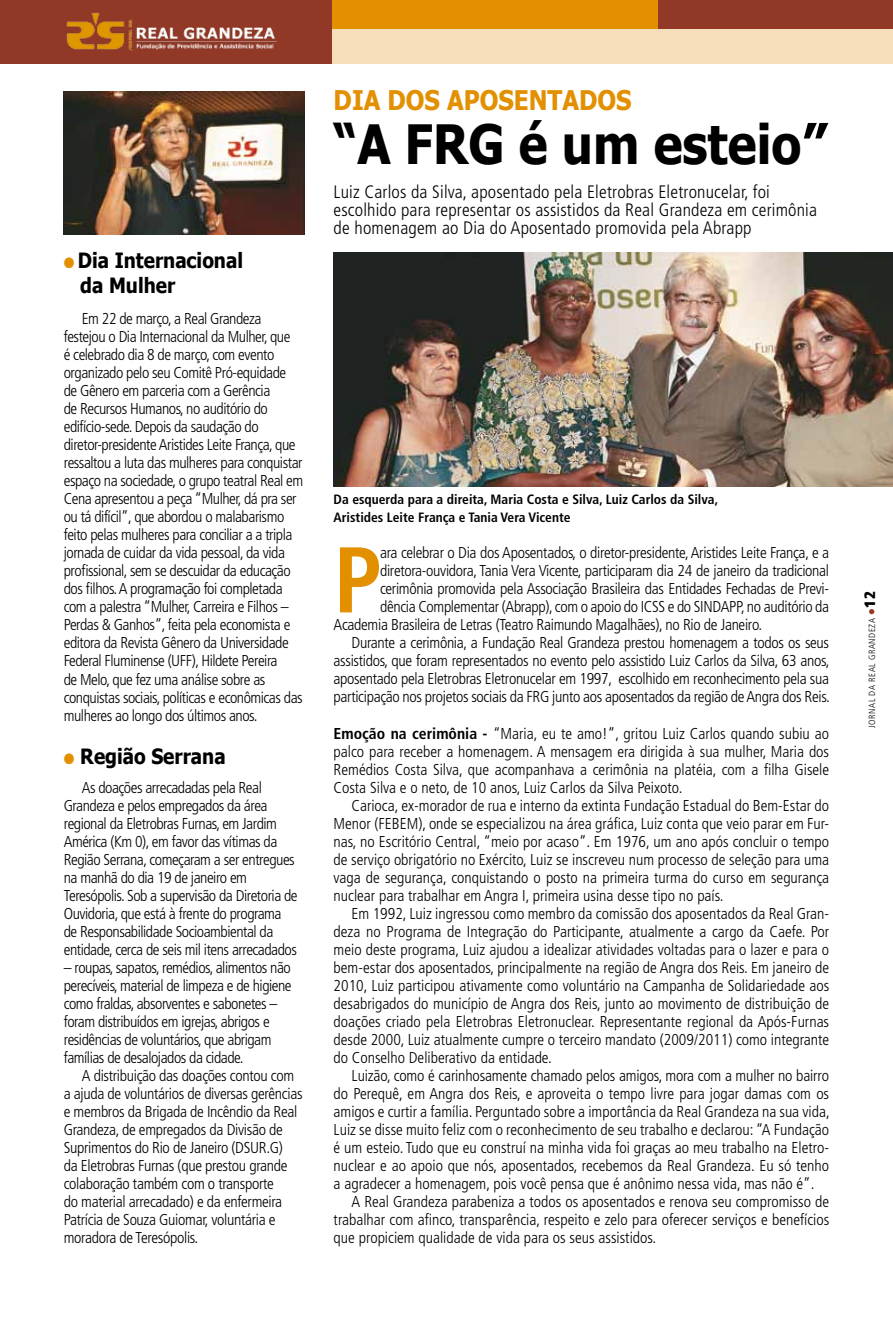
<style>
.page{position:relative;width:893px;height:1319px;background:#fff}
.page>*{position:absolute;margin:0;border:0;box-sizing:border-box;transform-origin:0 0}
.t1{font:700 condensed 93.15px "Frutiger";color:#e29000}
.t2{font:700 54px "Tahoma";color:#000;scale:.9 1}
.t3{font:700 27px "Tahoma";color:#e29000;scale:.9 1}
.t4{font:700 21px/25.2px "Tahoma";color:#000;scale:.9 1}
.t5{font:300 condensed 18px/18px "Frutiger";letter-spacing:.01em;color:#000}
.t6{font:300 condensed 15.75px/18px "Frutiger";letter-spacing:-.02em;color:#000}
.t7{font:300 condensed 15.75px "Frutiger";color:#000}
.t8{font:900 condensed 15px "Frutiger";color:#000}
.t9{font:700 condensed 13.5px/18px "Frutiger";color:#000}
.t10{font:300 condensed 9px "Frutiger";letter-spacing:.06em;color:#000}
.s1{color:#e29000}
.s2{font-weight:700}
.s3{color:#913926}
</style>
<div class="page">
<svg style="left:0;top:0;width:893px;height:64px;background:#c88a59"></svg>
<img style="left:334px;top:252px;width:559px;height:234px">
<img style="left:64px;top:10px;width:64px;height:42px">
<img style="left:127px;top:20px;width:149px;height:30px">
<img style="left:64px;top:92px;width:241px;height:142px">
<h3 class="t4" style="left:80px;top:247px;width:182px;text-indent:-16px"><span class="s1">●</span> Dia Internacional da Mulher</h3>
<p class="t6" style="left:64px;top:310px;width:241px;text-indent:18px">Em 22 de março, a Real Grandeza festejou o Dia Internacional da Mulher, que<br>é celebrado dia 8 de março, com evento organizado pelo seu Comitê Pró-equidade de Gênero em parceria com a Gerência<br>de Recursos Humanos, no auditório do edifício-sede. Depois da saudação do diretor-presidente Aristides Leite França, que ressaltou a luta das mulheres para conquistar espaço na sociedade, o grupo teatral Real em Cena apresentou a peça “Mulher, dá pra ser ou tá difícil”, que abordou o malabarismo feito pelas mulheres para conciliar a a tripla jornada de cuidar da vida pessoal, da vida profissional, sem se descuidar da educação dos filhos. A programação foi completada com a palestra “Mulher, Carreira e Filhos – Perdas &amp; Ganhos”, feita pela economista e editora da Revista Gênero da Universidade Federal Fluminense (UFF), Hildete Pereira<br>de Melo, que fez uma análise sobre as conquistas sociais, políticas e econômicas das mulheres ao longo dos últimos anos.</p>
<h3 class="t4" style="left:64px;top:742px;width:181px"><span class="s1">●</span> Região Serrana</h3>
<p class="t6" style="left:64px;top:778px;width:235px;text-indent:18px">As doações arrecadadas pela Real Grandeza e pelos empregados da área regional da Eletrobras Furnas, em Jardim América (Km 0), em favor das vítimas da Região Serrana, começaram a ser entregues na manhã do dia 19 de janeiro em Teresópolis. Sob a supervisão da Diretoria de Ouvidoria, que está à frente do programa de Responsabilidade Socioambiental da entidade, cerca de seis mil itens arrecadados</p>
<p class="t6" style="left:64px;top:958px;width:229px">– roupas, sapatos, remédios, alimentos não perecíveis, material de limpeza e de higiene como fraldas, absorventes e sabonetes – foram distribuídos em igrejas, abrigos e residências de voluntários, que abrigam famílias de desalojados da cidade.</p>
<p class="t6" style="left:64px;top:1066px;width:240px;text-indent:18px">A distribuição das doações contou com a ajuda de voluntários de diversas gerências e membros da Brigada de Incêndio da Real Grandeza, de empregados da Divisão de Suprimentos do Rio de Janeiro (DSUR.G)<br>da Eletrobras Furnas (que prestou grande colaboração também com o transporte<br>do material arrecadado) e da enfermeira Patrícia de Souza Guiomar, voluntária e moradora de Teresópolis.</p>
<h3 class="t3" style="left:334px;top:81px;width:332px">Dia dos Aposentados</h3>
<h2 class="t2" style="left:334px;top:106px;width:550px">“A FRG é um esteio”</h2>
<p class="t5" style="left:334px;top:183px;width:485px">Luiz Carlos da Silva, aposentado pela Eletrobras Eletronucelar, foi escolhido para representar os assistidos da Real Grandeza em cerimônia de homenagem ao Dia do Aposentado promovida pela Abrapp</p>
<p class="t9" style="left:334px;top:490px;width:386px">Da esquerda para a direita, Maria Costa e Silva, Luiz Carlos da Silva,<br>Aristides Leite França e Tania Vera Vicente</p>
<p class="t6" style="left:380px;top:544px;width:451px">ara celebrar o Dia dos Aposentados, o diretor-presidente, Aristides Leite França, e a</p>
<p class="t6" style="left:380px;top:562px;width:451px">diretora-ouvidora, Tania Vera Vicente, participaram dia 24 de janeiro da tradicional</p>
<p class="t6" style="left:380px;top:580px;width:451px">cerimônia promovida pela Associação Brasileira das Entidades Fechadas de Previ-</p>
<p class="t6" style="left:380px;top:598px;width:451px">dência Complementar (Abrapp), com o apoio do ICSS e do SINDAPP, no auditório da</p>
<p class="t6" style="left:334px;top:616px;width:430px">Academia Brasileira de Letras (Teatro Raimundo Magalhães), no Rio de Janeiro.</p>
<p class="t6" style="left:352px;top:634px;width:479px">Durante a cerimônia, a Fundação Real Grandeza prestou homenagem a todos os seus</p>
<p class="t6" style="left:334px;top:652px;width:498px">assistidos, que foram representados no evento pelo assistido Luiz Carlos da Silva, 63 anos,</p>
<p class="t6" style="left:334px;top:670px;width:497px">aposentado pela Eletrobras Eletronucelar em 1997, escolhido em reconhecimento pela sua</p>
<p class="t6" style="left:334px;top:688px;width:498px">participação nos projetos sociais da FRG junto aos aposentados da região de Angra dos Reis.</p>
<p class="t6" style="left:334px;top:724px;width:497px;text-align:justify"><span class="s2">Emoção na cerimônia -</span> “Maria, eu te amo!”, gritou Luiz Carlos quando subiu ao palco para receber a homenagem. A mensagem era dirigida à sua mulher, Maria dos Remédios Costa Silva, que acompanhava a cerimônia na platéia, com a filha Gisele Costa Silva e o neto, de 10 anos, Luiz Carlos da Silva Peixoto.</p>
<p class="t6" style="left:334px;top:796px;width:497px;text-align:justify;text-indent:18px">Carioca, ex-morador de rua e interno da extinta Fundação Estadual do Bem-Estar do Menor (FEBEM), onde se especializou na área gráfica, Luiz conta que veio parar em Fur&shy;nas, no Escritório Central, “meio por acaso”. Em 1976, um ano após concluir o tempo de serviço obrigatório no Exército, Luiz se inscreveu num processo de seleção para uma vaga de segurança, conquistando o posto na primeira turma do curso em segurança nuclear para trabalhar em Angra I, primeira usina desse tipo no país.</p>
<p class="t6" style="left:334px;top:904px;width:497px;text-align:justify;text-indent:18px">Em 1992, Luiz ingressou como membro da comissão dos aposentados da Real Gran&shy;deza no Programa de Integração do Participante, atualmente a cargo da Caefe. Por meio deste programa, Luiz ajudou a idealizar atividades voltadas para o lazer e para o bem-estar dos aposentados, principalmente na região de Angra dos Reis. Em janeiro de 2010, Luiz participou ativamente como voluntário na Campanha de Solidariedade aos desabrigados do município de Angra dos Reis, junto ao movimento de distribuição de doações criado pela Eletrobras Eletronuclear. Representante regional da Após-Furnas desde 2000, Luiz atualmente cumpre o terceiro mandato (2009/2011) como integrante do Conselho Deliberativo da entidade.</p>
<p class="t6" style="left:352px;top:1066px;width:479px">Luizão, como é carinhosamente chamado pelos amigos, mora com a mulher no bairro</p>
<p class="t7" style="left:334px;top:1084px;width:497px">do Perequê, em Angra dos Reis, e aproveita o tempo livre para jogar damas com os</p>
<p class="t7" style="left:334px;top:1102px;width:498px">amigos e curtir a família. Perguntado sobre a importância da Real Grandeza na sua vida,</p>
<p class="t7" style="left:334px;top:1120px;width:497px">Luiz se disse muito feliz com o reconhecimento de seu trabalho e declarou: “A Fundação</p>
<p class="t7" style="left:334px;top:1138px;width:497px">é um esteio. Tudo que eu construí na minha vida foi graças ao meu trabalho na Eletro-</p>
<p class="t7" style="left:334px;top:1156px;width:497px">nuclear e ao apoio que nós, aposentados, recebemos da Real Grandeza. Eu só tenho</p>
<p class="t7" style="left:334px;top:1174px;width:482px">a agradecer a homenagem, pois você pensa que é anônimo nessa vida, mas não é”.</p>
<p class="t7" style="left:352px;top:1192px;width:479px">A Real Grandeza parabeniza a todos os aposentados e renova seu compromisso de</p>
<p class="t7" style="left:334px;top:1210px;width:497px">trabalhar com afinco, transparência, respeito e zelo para oferecer serviços e benefícios</p>
<p class="t7" style="left:334px;top:1228px;width:324px">que propiciem qualidade de vida para os seus assistidos.</p>
<h1 class="t1" style="left:334px;top:524px;width:50px">P</h1>
<p class="t8" style="left:861px;top:607px;width:18px;rotate:-90deg">12</p>
<p class="t10" style="left:867px;top:728px;width:121px;rotate:-90deg">Jornal da Real Grandeza <span class="s3">●</span></p>
</div>
